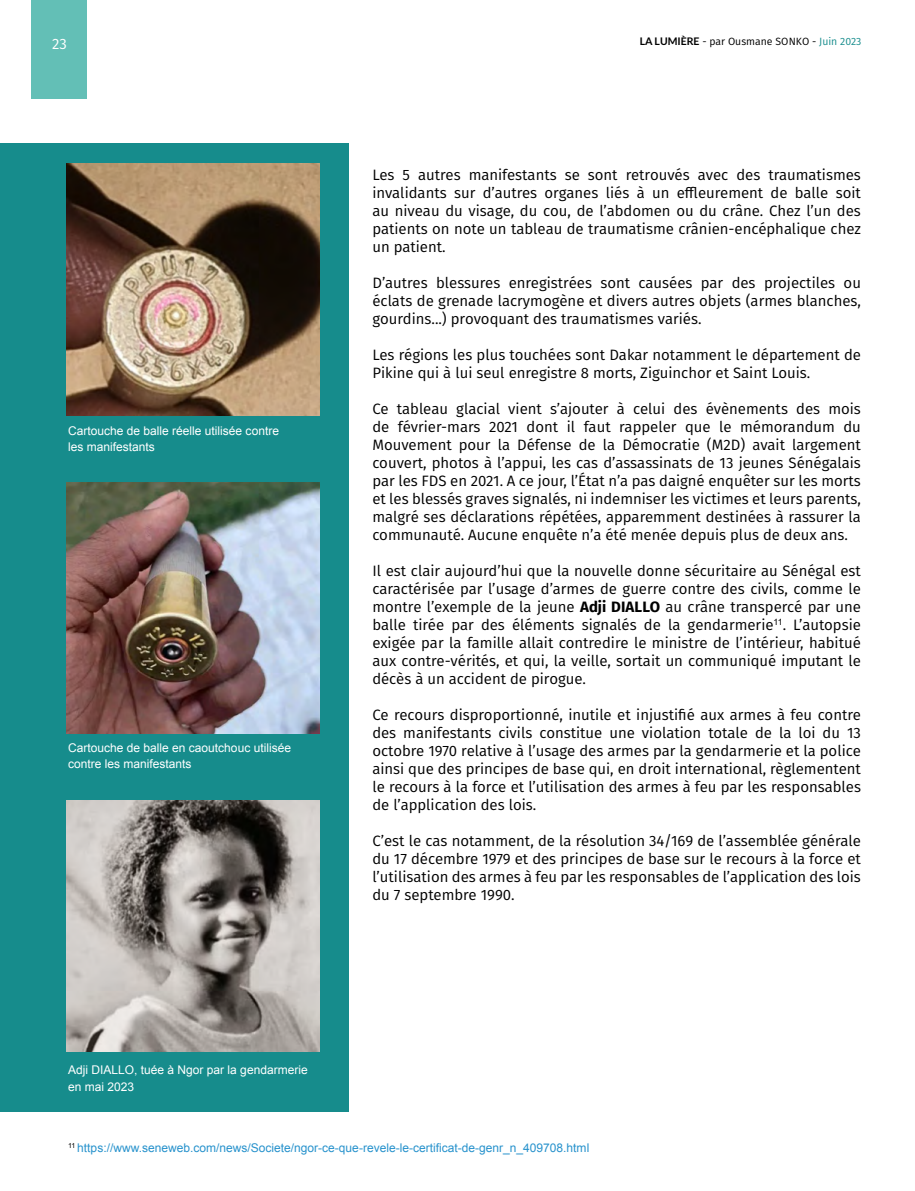
<style>
.page{position:relative;width:915px;height:1191px;background:#fff}
.page>*{position:absolute;margin:0;border:0;box-sizing:border-box;transform-origin:0 0}
.t1{font:15px/18px "Fira Sans";color:#000;text-align:justify}
.t2{font:15px "Fira Sans";color:#fff}
.t3{font:12px/16.5px "Arial";color:#fff}
.t4{font:12px "Arial";color:#2792cc}
.t5{font:10.5px "Fira Sans";color:#000}
.s1{font-family:"Lato";font-weight:700}
.s2{color:#168c8c}
.s3{font-weight:700}
</style>
<div class="page">
<div style="left:31px;top:0;width:55px;height:98px;background:#63bfb6"></div>
<div style="left:0;top:143px;width:349px;height:968px;background:#168c8c"></div>
<img style="left:66px;top:163px;width:254px;height:252px">
<img style="left:66px;top:482px;width:254px;height:252px">
<img style="left:66px;top:800px;width:254px;height:251px">
<p class="t2" style="left:52px;top:33px;width:16px">23</p>
<p class="t5" style="left:639px;top:33px;width:223px"><span class="s1">LA LUMIÈRE</span> - par Ousmane SONKO - <span class="s2">Juin 2023</span></p>
<p class="t3" style="left:68px;top:422px;width:212px">Cartouche de balle réelle utilisée contre les manifestants</p>
<p class="t3" style="left:68px;top:739px;width:224px">Cartouche de balle en caoutchouc utilisée contre les manifestants</p>
<p class="t3" style="left:68px;top:1061px;width:241px">Adji DIALLO, tuée à Ngor par la gendarmerie en mai 2023</p>
<p class="t1" style="left:372px;top:165px;width:490px">Les 5 autres manifestants se sont retrouvés avec des traumatismes invalidants sur d’autres organes liés à un effleurement de balle soit au niveau du visage, du cou, de l’abdomen ou du crâne. Chez l’un des patients on note un tableau de traumatisme crânien-encéphalique chez un patient.</p>
<p class="t1" style="left:372px;top:273px;width:490px">D’autres blessures enregistrées sont causées par des projectiles ou éclats de grenade lacrymogène et divers autres objets (armes blanches, gourdins...) provoquant des traumatismes variés.</p>
<p class="t1" style="left:372px;top:345px;width:490px">Les régions les plus touchées sont Dakar notamment le département de<br>Pikine qui à lui seul enregistre 8 morts, Ziguinchor et Saint Louis.</p>
<p class="t1" style="left:372px;top:399px;width:490px">Ce tableau glacial vient s’ajouter à celui des évènements des mois de février-mars 2021 dont il faut rappeler que le mémorandum du Mouvement pour la Défense de la Démocratie (M2D) avait largement couvert, photos à l’appui, les cas d’assassinats de 13 jeunes Sénégalais par les FDS en 2021. A ce jour, l’État n’a pas daigné enquêter sur les morts et les blessés graves signalés, ni indemniser les victimes et leurs parents, malgré ses déclarations répétées, apparemment destinées à rassurer la communauté. Aucune enquête n’a été menée depuis plus de deux ans.</p>
<p class="t1" style="left:372px;top:561px;width:490px">Il est clair aujourd’hui que la nouvelle donne sécuritaire au Sénégal est caractérisée par l’usage d’armes de guerre contre des civils, comme le montre l’exemple de la jeune <span class="s3">Adji DIALLO</span> au crâne transpercé par une balle tirée par des éléments signalés de la gendarmerie<sup>11</sup>. L’autopsie exigée par la famille allait contredire le ministre de l’intérieur, habitué aux contre-vérités, et qui, la veille, sortait un communiqué imputant le décès à un accident de pirogue.</p>
<p class="t1" style="left:372px;top:705px;width:490px">Ce recours disproportionné, inutile et injustifié aux armes à feu contre des manifestants civils constitue une violation totale de la loi du 13 octobre 1970 relative à l’usage des armes par la gendarmerie et la police ainsi que des principes de base qui, en droit international, règlementent le recours à la force et l’utilisation des armes à feu par les responsables de l’application des lois.</p>
<p class="t1" style="left:372px;top:831px;width:490px">C’est le cas notamment, de la résolution 34/169 de l’assemblée générale du 17 décembre 1979 et des principes de base sur le recours à la force et l’utilisation des armes à feu par les responsables de l’application des lois du 7 septembre 1990.</p>
<p class="t4" style="left:68px;top:1139px;width:522px"><sup>11</sup> https://www.seneweb.com/news/Societe/ngor-ce-que-revele-le-certificat-de-genr_n_409708.html</p>
</div>
